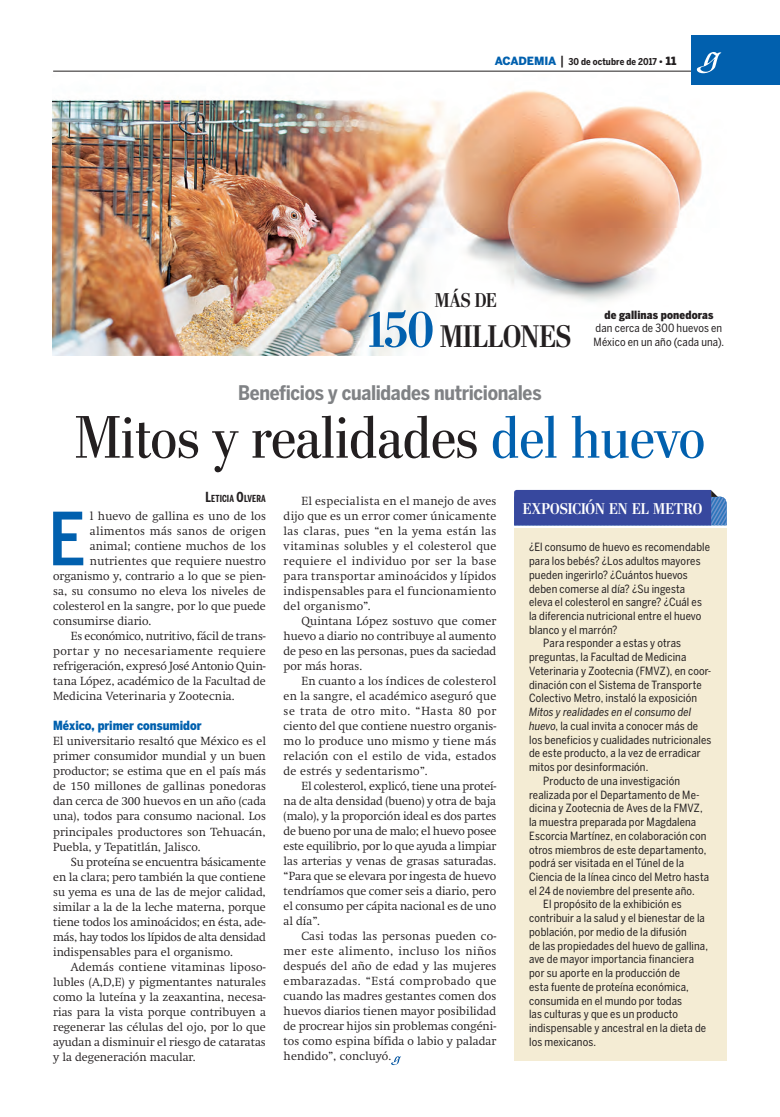
<style>
.page{position:relative;width:780px;height:1117px;background:#fff}
.page>*{position:absolute;margin:0;border:0;box-sizing:border-box;transform-origin:0 0}
._3_0_Tex_Cap_4_COLOR{font:500 72.38px "Benton Sans Cond";color:#0160ae}
._1_0_Cabeza_Principa{font:60px "Stilson";color:#231f20}
.D_Numero__L{font:700 31.25px "Stilson";letter-spacing:.005em;color:#231f20;scale:.95 1}
._0_0_Balazo{font:700 20px "Benton Sans Cond";letter-spacing:-.015em;color:#808285}
.D__Numero_texto{font:700 20px "Stilson";color:#231f20;scale:.95 1}
._6_0_R_Cabeza{font:700 15.62px "Stilson";letter-spacing:.005em;color:#fff}
._3_0_Descanso{font:900 12.5px "Benton Sans Cond";color:#0160ae}
._3_0_Texto{font:300 11.62px/15px "Swift";color:#231f20;text-align:justify}
._3_0_Tex_Cap_4_COLOR-2{font:300 11.62px "Swift";letter-spacing:.005em;color:#231f20}
._3_0_Tex_Cap_4_COLOR-3{font:300 11.62px "Swift";letter-spacing:.025em;color:#231f20}
._6_0_R_Texto{font:11.25px/13.8px "Benton Sans Cond";letter-spacing:.01em;color:#231f20}
.D__Numero_pie{font:11.25px/13.1px "Benton Sans Cond";letter-spacing:.01em;color:#231f20;text-align:center}
._4_0_Crédito_nota{font:700 9.62px "Benton Sans Comp";letter-spacing:.01em;color:#231f20}
._9_0_Folio_Fecha{font:700 9.38px "Benton Sans Cond";letter-spacing:.01em;color:#231f20}
.s1{font-family:"Benton Sans";font-weight:900;font-size:11.25px;color:#0160ae}
.s2{font-weight:500;font-size:12.5px}
.s3{font-family:"Benton Sans";font-weight:900}
.s4{font-family:"Benton Sans";font-weight:900;font-size:11.25px}
.s5{font-size:50px;color:#0160ae}
.s6{font-weight:900}
.s7{color:#0160ae}
.s8{font-size:13.75px}
.s9{font-style:italic}
</style>
<div class="page">
<img style="left:53px;top:90px;width:649px;height:265px">
<hr style="left:53px;top:71px;width:673px;height:1px;background:#231f20">
<div style="left:691px;top:35px;width:88px;height:50px;background:#0160ae"></div>
<svg style="left:696px;top:52px;width:26px;height:21px"></svg>
<div style="left:514px;top:528px;width:212px;height:532px;background:#f4ecd4"></div>
<svg style="left:514px;top:490px;width:212px;height:35px;background:#3a4da0"></svg>
<svg style="left:391px;top:1056px;width:10px;height:8px"></svg>
<p class="_9_0_Folio_Fecha" style="left:494px;top:56px;width:183px"><span class="s1">ACADEMIA</span> <span class="s2">|</span> 30 de octubre de 2017 <span class="s3">•</span> <span class="s4">11</span></p>
<p class="D__Numero_texto" style="left:434px;top:288px;width:66px">MÁS DE</p>
<p class="D_Numero__L" style="left:368px;top:317px;width:215px"><span class="s5">150</span> MILLONES</p>
<p class="D__Numero_pie" style="left:593px;top:308px;width:132px"><span class="s6">de gallinas ponedoras<br></span>dan cerca de 300 huevos en<br>México en un año (cada una).</p>
<p class="_0_0_Balazo" style="left:238px;top:381px;width:305px">Beneficios y cualidades nutricionales</p>
<p class="_1_0_Cabeza_Principa" style="left:75px;top:402px;width:631px">Mitos y realidades <span class="s7">del huevo</span></p>
<p class="_4_0_Crédito_nota" style="left:205px;top:493px;width:62px"><span class="s8">L</span>ETICIA <span class="s8">O</span>LVERA</p>
<p class="_3_0_Tex_Cap_4_COLOR" style="left:48px;top:496px;width:39px">E</p>
<p class="_3_0_Tex_Cap_4_COLOR-2" style="left:90px;top:509px;width:177px">l huevo de gallina es uno de los</p>
<p class="_3_0_Texto" style="left:283px;top:493px;width:214px;text-indent:18px">El especialista en el manejo de aves dijo que es un error comer únicamente las claras, pues “en la yema están las vitaminas solubles y el colesterol que requiere el individuo por ser la base para transportar aminoácidos y lípidos indispensables para el funcionamiento del organismo”.</p>
<p class="_3_0_Texto" style="left:283px;top:613px;width:214px;text-indent:18px">Quintana López sostuvo que comer huevo a diario no contribuye al aumento de peso en las personas, pues da saciedad por más horas.</p>
<p class="_3_0_Texto" style="left:283px;top:673px;width:214px;text-indent:18px">En cuanto a los índices de colesterol en la sangre, el académico aseguró que se trata de otro mito. “Hasta 80 por ciento del que contiene nuestro organis&shy;mo lo produce uno mismo y tiene más relación con el estilo de vida, estados de estrés y sedentarismo”.</p>
<p class="_3_0_Texto" style="left:283px;top:778px;width:214px;text-indent:18px">El colesterol, explicó, tiene una proteí&shy;na de alta densidad (bueno) y otra de baja (malo), y la proporción ideal es dos partes de bueno por una de malo; el huevo posee este equilibrio, por lo que ayuda a limpiar las arterias y venas de grasas saturadas. “Para que se elevara por ingesta de huevo tendríamos que comer seis a diario, pero el consumo per cápita nacional es de uno al día”.</p>
<p class="_3_0_Texto" style="left:283px;top:928px;width:214px;text-indent:18px">Casi todas las personas pueden co&shy;mer este alimento, incluso los niños después del año de edad y las mujeres embarazadas. “Está comprobado que cuando las madres gestantes comen dos huevos diarios tienen mayor posibilidad de procrear hijos sin problemas congéni&shy;tos como espina bífida o labio y paladar hendido”, concluyó.</p>
<p class="_6_0_R_Cabeza" style="left:523px;top:499px;width:181px">EXPOSICIÓN EN EL METRO</p>
<p class="_3_0_Tex_Cap_4_COLOR-3" style="left:90px;top:524px;width:177px">alimentos más sanos de origen</p>
<p class="_3_0_Tex_Cap_4_COLOR-2" style="left:90px;top:539px;width:177px">animal; contiene muchos de los</p>
<p class="_3_0_Tex_Cap_4_COLOR-2" style="left:90px;top:554px;width:177px">nutrientes que requiere nuestro</p>
<p class="_3_0_Tex_Cap_4_COLOR-2" style="left:53px;top:569px;width:214px">organismo y, contrario a lo que se pien-</p>
<p class="_3_0_Tex_Cap_4_COLOR-2" style="left:53px;top:584px;width:214px">sa, su consumo no eleva los niveles de</p>
<p class="_3_0_Tex_Cap_4_COLOR-2" style="left:53px;top:599px;width:214px">colesterol en la sangre, por lo que puede</p>
<p class="_3_0_Tex_Cap_4_COLOR-2" style="left:53px;top:614px;width:100px">consumirse diario.</p>
<p class="_3_0_Texto" style="left:53px;top:628px;width:214px;text-indent:18px">Es económico, nutritivo, fácil de trans&shy;portar y no necesariamente requiere refrigeración, expresó José Antonio Quin&shy;tana López, académico de la Facultad de Medicina Veterinaria y Zootecnia.</p>
<p class="_3_0_Descanso" style="left:53px;top:718px;width:150px">México, primer consumidor</p>
<p class="_3_0_Texto" style="left:53px;top:733px;width:214px">El universitario resaltó que México es el primer consumidor mundial y un buen productor; se estima que en el país más de 150 millones de gallinas ponedoras dan cerca de 300 huevos en un año (cada una), todos para consumo nacional. Los principales productores son Tehuacán, Puebla, y Tepatitlán, Jalisco.</p>
<p class="_3_0_Texto" style="left:53px;top:853px;width:214px;text-indent:18px">Su proteína se encuentra básicamente en la clara; pero también la que contiene su yema es una de las de mejor calidad, similar a la de la leche materna, porque tiene todos los aminoácidos; en ésta, ade&shy;más, hay todos los lípidos de alta densidad indispensables para el organismo.</p>
<p class="_3_0_Texto" style="left:53px;top:958px;width:214px;text-indent:18px">Además contiene vitaminas liposo&shy;lubles (A,D,E) y pigmentantes naturales como la luteína y la zeaxantina, necesa&shy;rias para la vista porque contribuyen a regenerar las células del ojo, por lo que ayudan a disminuir el riesgo de cataratas y la degeneración macular.</p>
<p class="_6_0_R_Texto" style="left:529px;top:540px;width:182px">¿El consumo de huevo es recomendable para los bebés? ¿Los adultos mayores pueden ingerirlo? ¿Cuántos huevos deben comerse al día? ¿Su ingesta eleva el colesterol en sangre? ¿Cuál es la diferencia nutricional entre el huevo blanco y el marrón?</p>
<p class="_6_0_R_Texto" style="left:529px;top:636px;width:184px;text-indent:14px">Para responder a estas y otras preguntas, la Facultad de Medicina Veterinaria y Zootecnia (FMVZ), en coor&shy;dinación con el Sistema de Transporte Colectivo Metro, instaló la exposición <span class="s9">Mitos y realidades en el consumo del huevo</span>, la cual invita a conocer más de los beneficios y cualidades nutricionales de este producto, a la vez de erradicar mitos por desinformación.</p>
<p class="_6_0_R_Texto" style="left:529px;top:773px;width:181px;text-indent:14px">Producto de una investigación realizada por el Departamento de Me&shy;dicina y Zootecnia de Aves de la FMVZ, la muestra preparada por Magdalena Escorcia Martínez, en colaboración con otros miembros de este departamento, podrá ser visitada en el Túnel de la Ciencia de la línea cinco del Metro hasta el 24 de noviembre del presente año.</p>
<p class="_6_0_R_Texto" style="left:529px;top:897px;width:180px;text-indent:14px">El propósito de la exhibición es contribuir a la salud y el bienestar de la población, por medio de la difusión<br>de las propiedades del huevo de gallina, ave de mayor importancia financiera por su aporte en la producción de<br>esta fuente de proteína económica, consumida en el mundo por todas<br>las culturas y que es un producto indispensable y ancestral en la dieta de los mexicanos.</p>
</div>
